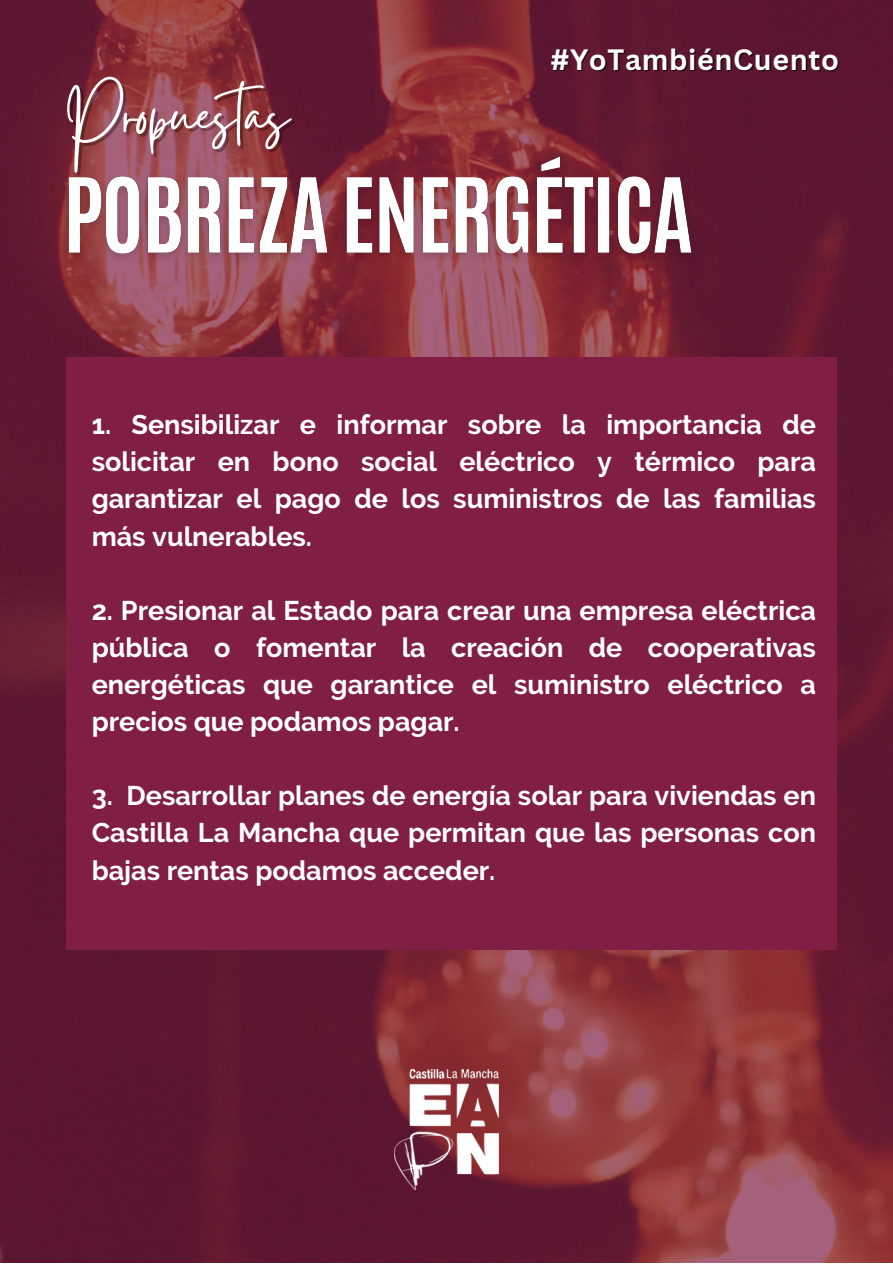
<style>
.page{position:relative;width:893px;height:1264px;background:#fff}
.page>*{position:absolute;margin:0;border:0;box-sizing:border-box;transform-origin:0 0}
.t1{font:76.65px "Gistesy";color:#fff}
.t2{font:700 28.65px "Canva Sans";letter-spacing:.02em;color:#fff}
.t3{font:700 27px/37px "Raleway";color:#fff;text-align:justify}
</style>
<div class="page">
<img style="left:0;top:0;width:892px;height:1262px">
<div style="left:66px;top:357px;width:770px;height:592px;background:#801e44"></div>
<img style="left:57px;top:146px;width:648px;height:134px">
<img style="left:394px;top:1069px;width:104px;height:120px">
<p class="t1" style="left:64px;top:61px;width:227px">Propuestas</p>
<p class="t2" style="left:550px;top:40px;width:290px">#YoTambiénCuento</p>
<p class="t3" style="left:92px;top:406px;width:725px">1. Sensibilizar e informar sobre la importancia de solicitar en bono social eléctrico y térmico para garantizar el pago de los suministros de las familias más vulnerables.</p>
<p class="t3" style="left:92px;top:591px;width:725px">2. Presionar al Estado para crear una empresa eléctrica pública o fomentar la creación de cooperativas energéticas que garantice el suministro eléctrico a precios que podamos pagar.</p>
<p class="t3" style="left:92px;top:777px;width:725px">3. Desarrollar planes de energía solar para viviendas en Castilla La Mancha que permitan que las personas con bajas rentas podamos acceder.</p>
</div>
